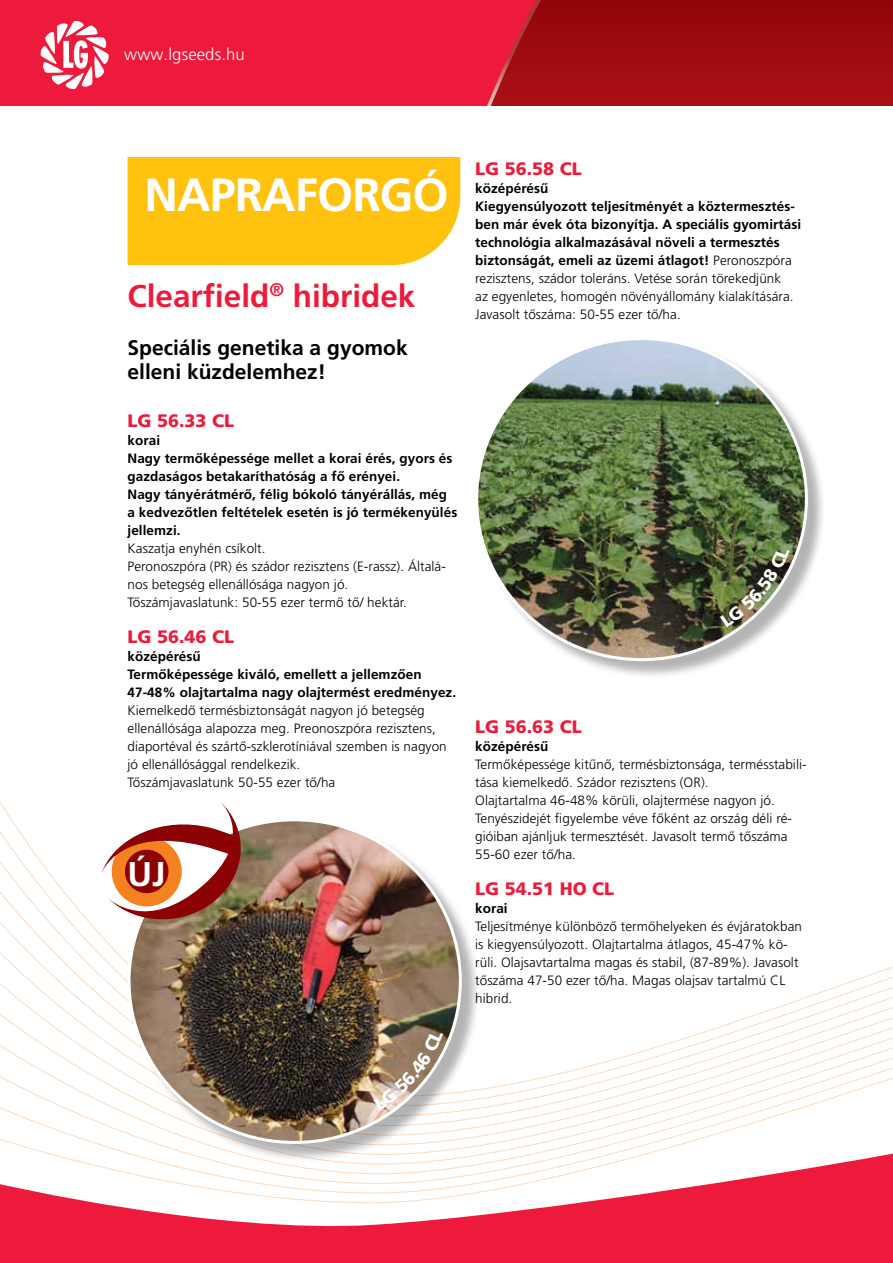
<style>
.page{position:relative;width:893px;height:1263px;background:#9f0b10}
.page>*{position:absolute;margin:0;border:0;box-sizing:border-box;transform-origin:0 0}
.t1{font:700 46.5px "Frutiger LT Pro";letter-spacing:-.02em;color:#fff}
.t2{font:700 34.2px "Frutiger LT Pro";color:#fff}
.t3{font:700 31.5px "Frutiger LT Pro";color:#ed1a3b}
.t4{font:700 21px/24px "Frutiger LT Pro";color:#000}
.t5{font:900 18px "Frutiger LT Pro";color:#ed1a3b}
.t6{font:300 16.65px "Frutiger LT Pro";letter-spacing:.01em;color:#fff}
.t7{font:300 13.5px/18px "Frutiger LT Pro";letter-spacing:.005em;color:#000}
.t8{font:700 13.5px/18px "Frutiger LT Pro";letter-spacing:.005em;color:#000}
.s1{font-weight:300}
</style>
<div class="page">
<svg style="left:0;top:0;width:554px;height:106px;background:#e61937"></svg>
<div style="left:0;top:106px;width:893px;height:1157px;background:#fff"></div>
<svg style="left:0;top:866px;width:893px;height:237px"></svg>
<svg style="left:0;top:1103px;width:893px;height:160px"></svg>
<svg style="left:40px;top:20px;width:70px;height:70px;background:#f47689"></svg>
<div style="left:128px;top:157px;width:332px;height:108px;background:#ffc20e"></div>
<div style="left:478px;top:340px;width:348px;height:339px;background:#000;opacity:.3"></div>
<img style="left:478px;top:340px;width:328px;height:320px">
<div style="left:130px;top:821px;width:350px;height:341px;background:#000;opacity:.3"></div>
<img style="left:129px;top:821px;width:331px;height:321px">
<svg style="left:96px;top:803px;width:153px;height:130px"></svg>
<img style="left:720px;top:546px;width:70px;height:81px">
<img style="left:373px;top:1029px;width:70px;height:81px">
<p class="t6" style="left:124px;top:45px;width:122px">www.lgseeds.hu</p>
<h1 class="t1" style="left:145px;top:168px;width:306px">napraforgó</h1>
<h3 class="t3" style="left:128px;top:277px;width:289px">Clearfield<sup>®</sup> hibridek</h3>
<h3 class="t4" style="left:128px;top:335px;width:282px">Speciális genetika a gyomok elleni küzdelemhez!</h3>
<h3 class="t5" style="left:128px;top:410px;width:108px">LG 56.33 CL</h3>
<p class="t8" style="left:128px;top:431px;width:331px">korai<br>Nagy termőképessége mellet a korai érés, gyors és gazdaságos betakaríthatóság a fő erényei.<br>Nagy tányérátmérő, félig bókoló tányérállás, még a kedvezőtlen feltételek esetén is jó termékenyülés jellemzi.</p>
<p class="t7" style="left:128px;top:539px;width:320px">Kaszatja enyhén csíkolt.<br>Peronoszpóra (PR) és szádor rezisztens (E-rassz). Általá&shy;nos betegség ellenállósága nagyon jó.<br>Tőszámjavaslatunk: 50-55 ezer termő tő/ hektár.</p>
<h3 class="t5" style="left:128px;top:626px;width:108px">LG 56.46 CL</h3>
<p class="t8" style="left:128px;top:647px;width:330px">középérésű<br>Termőképessége kiváló, emellett a jellemzően<br>47-48% olajtartalma nagy olajtermést eredményez.</p>
<p class="t7" style="left:128px;top:701px;width:321px">Kiemelkedő termésbiztonságát nagyon jó betegség ellenállósága alapozza meg. Preonoszpóra rezisztens, diaportéval és szártő-szklerotíniával szemben is nagyon jó ellenállósággal rendelkezik.<br>Tőszámjavaslatunk 50-55 ezer tő/ha</p>
<h2 class="t2" style="left:127px;top:853px;width:40px">ÚJ</h2>
<h3 class="t5" style="left:475px;top:158px;width:108px">LG 56.58 CL</h3>
<p class="t8" style="left:475px;top:179px;width:327px">középérésű<br>Kiegyensúlyozott teljesítményét a köztermesztés&shy;ben már évek óta bizonyítja. A speciális gyomirtási technológia alkalmazásával növeli a termesztés biztonságát, emeli az üzemi átlagot! <span class="s1">Peronoszpóra rezisztens, szádor toleráns. Vetése során törekedjünk<br>az egyenletes, homogén növényállomány kialakítására.<br>Javasolt tőszáma: 50-55 ezer tő/ha.</span></p>
<h3 class="t5" style="left:475px;top:716px;width:108px">LG 56.63 CL</h3>
<p class="t8" style="left:475px;top:737px;width:75px">középérésű</p>
<p class="t7" style="left:475px;top:755px;width:333px">Termőképessége kitűnő, termésbiztonsága, termésstabili&shy;tása kiemelkedő. Szádor rezisztens (OR).<br>Olajtartalma 46-48% körüli, olajtermése nagyon jó.<br>Tenyészidejét figyelembe véve főként az ország déli ré&shy;gióiban ajánljuk termesztését. Javasolt termő tőszáma 55-60 ezer tő/ha.</p>
<h3 class="t5" style="left:475px;top:878px;width:141px">LG 54.51 HO CL</h3>
<p class="t8" style="left:475px;top:899px;width:34px">korai</p>
<p class="t7" style="left:475px;top:917px;width:328px">Teljesítménye különböző termőhelyeken és évjáratokban is kiegyensúlyozott. Olajtartalma átlagos, 45-47% kö&shy;rüli. Olajsavtartalma magas és stabil, (87-89%). Javasolt tőszáma 47-50 ezer tő/ha. Magas olajsav tartalmú CL hibrid.</p>
</div>
